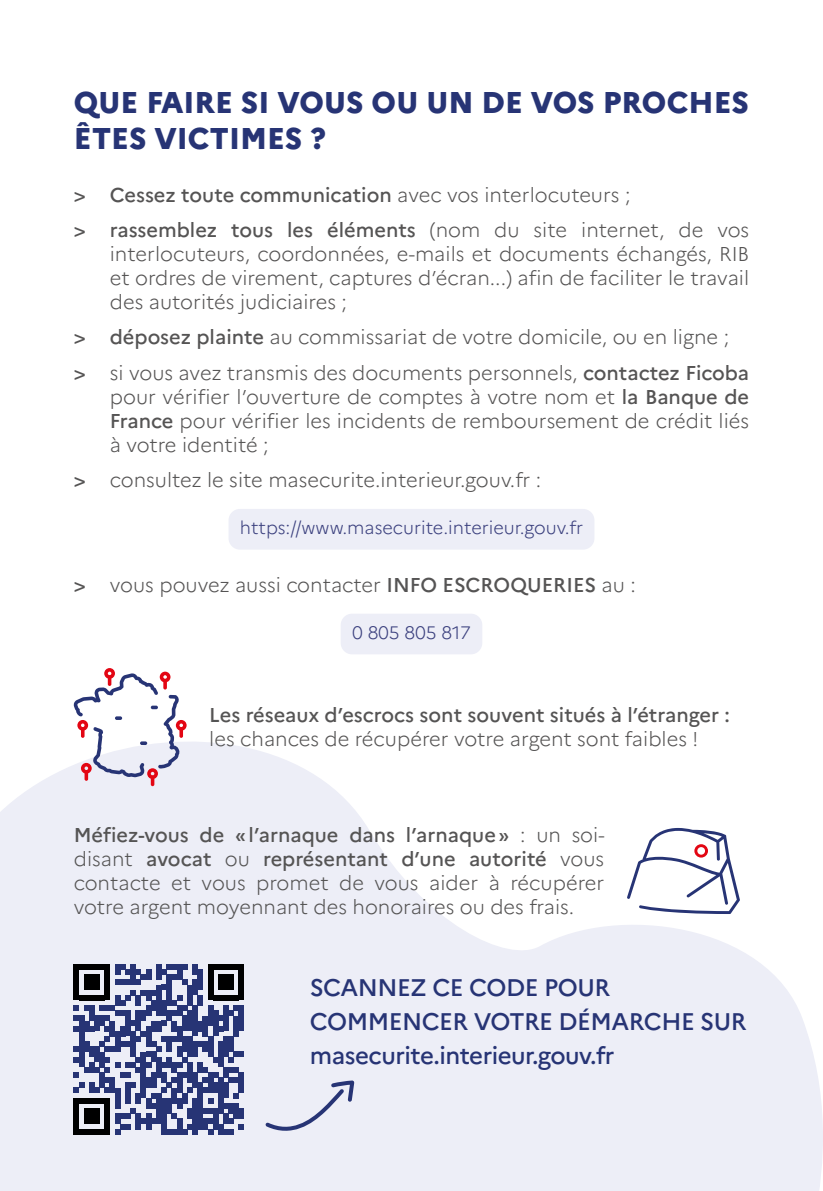
<style>
.page{position:relative;width:823px;height:1191px;background:#fff}
.page>*{position:absolute;margin:0;border:0;box-sizing:border-box;transform-origin:0 0}
.t1{font:800 30px/36px "Marianne";color:#273475}
.t2{font:500 24px/34px "Marianne";letter-spacing:-.02em;color:#273475}
.t3{font:300 20px/24px "Marianne";color:#555454;text-align:justify}
.t4{font:500 20px/35.4px "Marianne";color:#555454}
.t5{font:300 18px "Marianne";color:#3b407e}
.s1{font-weight:300}
.s2{font-weight:500}
</style>
<div class="page">
<svg style="left:0;top:652px;width:822px;height:539px;fill:#edeef7"></svg>
<div style="left:228px;top:509px;width:366px;height:40px;background:#edeef7;border-radius:11px"></div>
<div style="left:340px;top:613px;width:142px;height:41px;background:#edeef7;border-radius:11px"></div>
<svg style="left:73px;top:668px;width:113px;height:118px"></svg>
<svg style="left:262px;top:1078px;width:94px;height:57px;background:#d9dbea"></svg>
<svg style="left:74px;top:964px;width:170px;height:170px;background:#72799d"></svg>
<svg style="left:626px;top:828px;width:113px;height:86px"></svg>
<h1 class="t1" style="left:74px;top:84px;width:676px">QUE FAIRE SI VOUS OU UN DE VOS PROCHES<br>ÊTES VICTIMES ?</h1>
<p class="t4" style="left:74px;top:177px;width:676px">&gt; Cessez toute communication <span class="s1">avec vos interlocuteurs ;<br></span>&gt; rassemblez tous les éléments <span class="s1">(nom du site internet, de vos</span></p>
<p class="t3" style="left:110px;top:242px;width:640px">interlocuteurs, coordonnées, e-mails et documents échangés, RIB et ordres de virement, captures d’écran...) afin de faciliter le travail des autorités judiciaires ;</p>
<p class="t3" style="left:74px;top:319px;width:676px;line-height:35.4px"><span class="s2">&gt; déposez plainte</span> au commissariat de votre domicile, ou en ligne ;<br><span class="s2">&gt;</span> si vous avez transmis des documents personnels, <span class="s2">contactez Ficoba</span></p>
<p class="t3" style="left:110px;top:384px;width:640px">pour vérifier l’ouverture de comptes à votre nom et <span class="s2">la Banque de France</span> pour vérifier les incidents de remboursement de crédit liés à votre identité ;</p>
<p class="t3" style="left:74px;top:468px;width:468px"><span class="s2">&gt;</span> consultez le site masecurite.interieur.gouv.fr :</p>
<p class="t5" style="left:240px;top:516px;width:344px">https://www.masecurite.interieur.gouv.fr</p>
<p class="t3" style="left:74px;top:572px;width:563px"><span class="s2">&gt;</span> vous pouvez aussi contacter <span class="s2">INFO ESCROQUERIES</span> au :</p>
<p class="t5" style="left:352px;top:621px;width:120px">0 805 805 817</p>
<p class="t4" style="left:209px;top:697px;width:521px">Les réseaux d’escrocs sont souvent situés à l’étranger :</p>
<p class="t3" style="left:209px;top:726px;width:490px">les chances de récupérer votre argent sont faibles !</p>
<p class="t3" style="left:74px;top:822px;width:532px"><span class="s2">Méfiez-vous de «l’arnaque dans l’arnaque»</span> : un soi&shy;disant <span class="s2">avocat</span> ou <span class="s2">représentant d’une autorité</span> vous contacte et vous promet de vous aider à récupérer votre argent moyennant des honoraires ou des frais.</p>
<p class="t2" style="left:310px;top:970px;width:438px">SCANNEZ CE CODE POUR<br>COMMENCER VOTRE DÉMARCHE SUR masecurite.interieur.gouv.fr</p>
</div>
